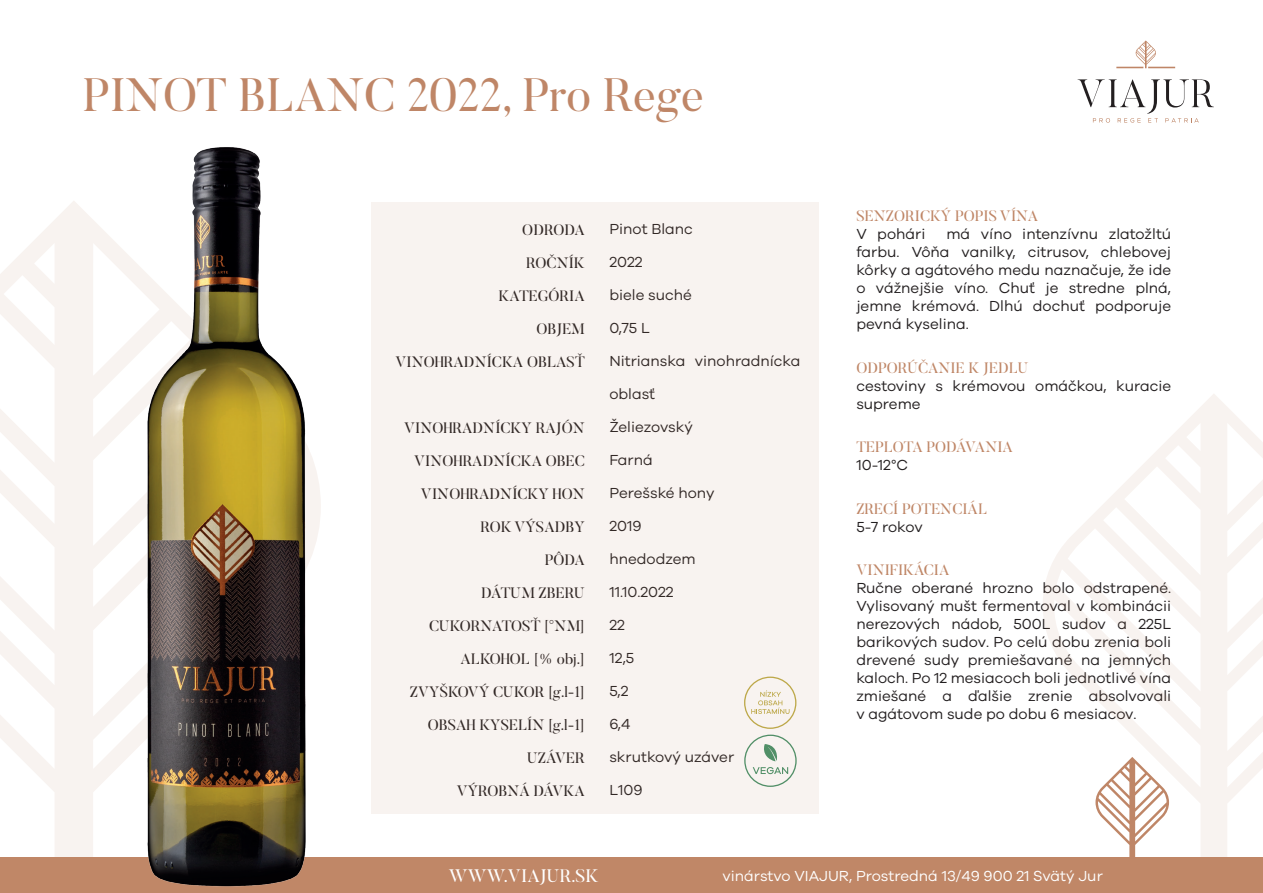
<style>
.page{position:relative;width:1263px;height:893px;background:#fff}
.page>*{position:absolute;margin:0;border:0;box-sizing:border-box;transform-origin:0 0}
.t1{font:46.5px "Butler";color:#bf8667}
.t2{font:18px "Butler";color:#fff}
.t3{font:15px/18px "Galano Grotesque";color:#231f20}
.t4{font:15px/33px "Butler";color:#231f20;text-align:right}
.t5{font:15px "Butler";color:#bf8666}
.t6{font:15px "Galano Grotesque";color:#fff}
</style>
<div class="page">
<div style="left:371px;top:202px;width:448px;height:611px;background:#f8f3f0"></div>
<svg style="left:0;top:201px;width:321px;height:657px"></svg>
<svg style="left:1043px;top:394px;width:220px;height:464px"></svg>
<div style="left:0;top:858px;width:1263px;height:35px;background:#c08767"></div>
<svg style="left:1116px;top:40px;width:59px;height:28px"></svg>
<svg style="left:1078px;top:79px;width:136px;height:44px"></svg>
<svg style="left:1095px;top:757px;width:74px;height:101px"></svg>
<img style="left:145px;top:147px;width:163px;height:740px">
<svg style="left:744px;top:735px;width:53px;height:52px"></svg>
<svg style="left:744px;top:677px;width:52px;height:52px"></svg>
<h1 class="t1" style="left:83px;top:66px;width:623px">PINOT BLANC 2022, Pro Rege</h1>
<p class="t4" style="left:522px;top:213px;width:64px">ODRODA</p>
<p class="t4" style="left:526px;top:246px;width:60px">ROČNÍK</p>
<p class="t4" style="left:498px;top:279px;width:88px">KATEGÓRIA</p>
<p class="t4" style="left:536px;top:312px;width:50px">OBJEM</p>
<p class="t4" style="left:395px;top:345px;width:191px">VINOHRADNÍCKA OBLASŤ</p>
<p class="t4" style="left:404px;top:411px;width:182px">VINOHRADNÍCKY RAJÓN</p>
<p class="t4" style="left:414px;top:444px;width:172px">VINOHRADNÍCKA OBEC</p>
<p class="t4" style="left:421px;top:477px;width:165px">VINOHRADNÍCKY HON</p>
<p class="t4" style="left:480px;top:510px;width:106px">ROK VÝSADBY</p>
<p class="t4" style="left:545px;top:543px;width:42px">PÔDA</p>
<p class="t4" style="left:481px;top:576px;width:105px">DÁTUM ZBERU</p>
<p class="t4" style="left:429px;top:609px;width:157px">CUKORNATOSŤ [°NM]</p>
<p class="t4" style="left:460px;top:642px;width:126px">ALKOHOL [% obj.]</p>
<p class="t4" style="left:410px;top:675px;width:176px">ZVYŠKOVÝ CUKOR [g.l-1]<br>OBSAH KYSELÍN [g.l-1]</p>
<p class="t4" style="left:527px;top:741px;width:59px">UZÁVER</p>
<p class="t4" style="left:457px;top:774px;width:130px">VÝROBNÁ DÁVKA</p>
<p class="t3" style="left:609px;top:220px;width:85px">Pinot Blanc</p>
<p class="t3" style="left:609px;top:253px;width:35px">2022</p>
<p class="t3" style="left:609px;top:286px;width:84px">biele suché</p>
<p class="t3" style="left:609px;top:319px;width:42px">0,75 L</p>
<p class="t3" style="left:609px;top:352px;width:193px">Nitrianska vinohradnícka</p>
<p class="t3" style="left:609px;top:377px;width:85px;line-height:33px">oblasť<br>Želiezovský</p>
<p class="t3" style="left:609px;top:451px;width:45px">Farná</p>
<p class="t3" style="left:609px;top:484px;width:107px">Perešské hony</p>
<p class="t3" style="left:609px;top:517px;width:34px">2019</p>
<p class="t3" style="left:609px;top:550px;width:88px">hnedodzem</p>
<p class="t3" style="left:609px;top:583px;width:66px">11.10.2022</p>
<p class="t3" style="left:609px;top:616px;width:17px">22</p>
<p class="t3" style="left:609px;top:649px;width:26px">12,5</p>
<p class="t3" style="left:609px;top:682px;width:21px">5,2</p>
<p class="t3" style="left:609px;top:715px;width:23px">6,4</p>
<p class="t3" style="left:609px;top:748px;width:126px">skrutkový uzáver</p>
<p class="t3" style="left:609px;top:781px;width:35px">L109</p>
<p class="t5" style="left:856px;top:207px;width:183px">SENZORICKÝ POPIS VÍNA</p>
<p class="t3" style="left:856px;top:225px;width:71px">V pohári</p>
<p class="t3" style="left:856px;top:225px;width:316px;text-align:justify;text-indent:90px">má víno intenzívnu zlatožltú farbu. Vôňa vanilky, citrusov, chlebovej kôrky a agátového medu naznačuje, že ide o vážnejšie víno. Chuť je stredne plná, jemne krémová. Dlhú dochuť podporuje pevná kyselina.</p>
<p class="t5" style="left:856px;top:358px;width:174px">ODPORÚČANIE K JEDLU</p>
<p class="t3" style="left:856px;top:376px;width:316px">cestoviny s krémovou omáčkou, kuracie supreme</p>
<p class="t5" style="left:856px;top:438px;width:158px">TEPLOTA PODÁVANIA</p>
<p class="t3" style="left:856px;top:456px;width:53px">10-12°C</p>
<p class="t5" style="left:856px;top:499px;width:132px">ZRECÍ POTENCIÁL</p>
<p class="t3" style="left:856px;top:517px;width:68px">5-7 rokov</p>
<p class="t5" style="left:856px;top:561px;width:95px">VINIFIKÁCIA</p>
<p class="t3" style="left:856px;top:579px;width:316px;text-align:justify">Ručne oberané hrozno bolo odstrapené.<br>Vylisovaný mušt fermentoval v kombinácii nerezových nádob, 500L sudov a 225L barikových sudov. Po celú dobu zrenia boli drevené sudy premiešavané na jemných kaloch. Po 12 mesiacoch boli jednotlivé vína zmiešané a ďalšie zrenie absolvovali v agátovom sude po dobu 6 mesiacov.</p>
<p class="t2" style="left:449px;top:864px;width:151px">WWW.VIAJUR.SK</p>
<p class="t6" style="left:722px;top:867px;width:382px">vinárstvo VIAJUR, Prostredná 13/49 900 21 Svätý Jur</p>
</div>
